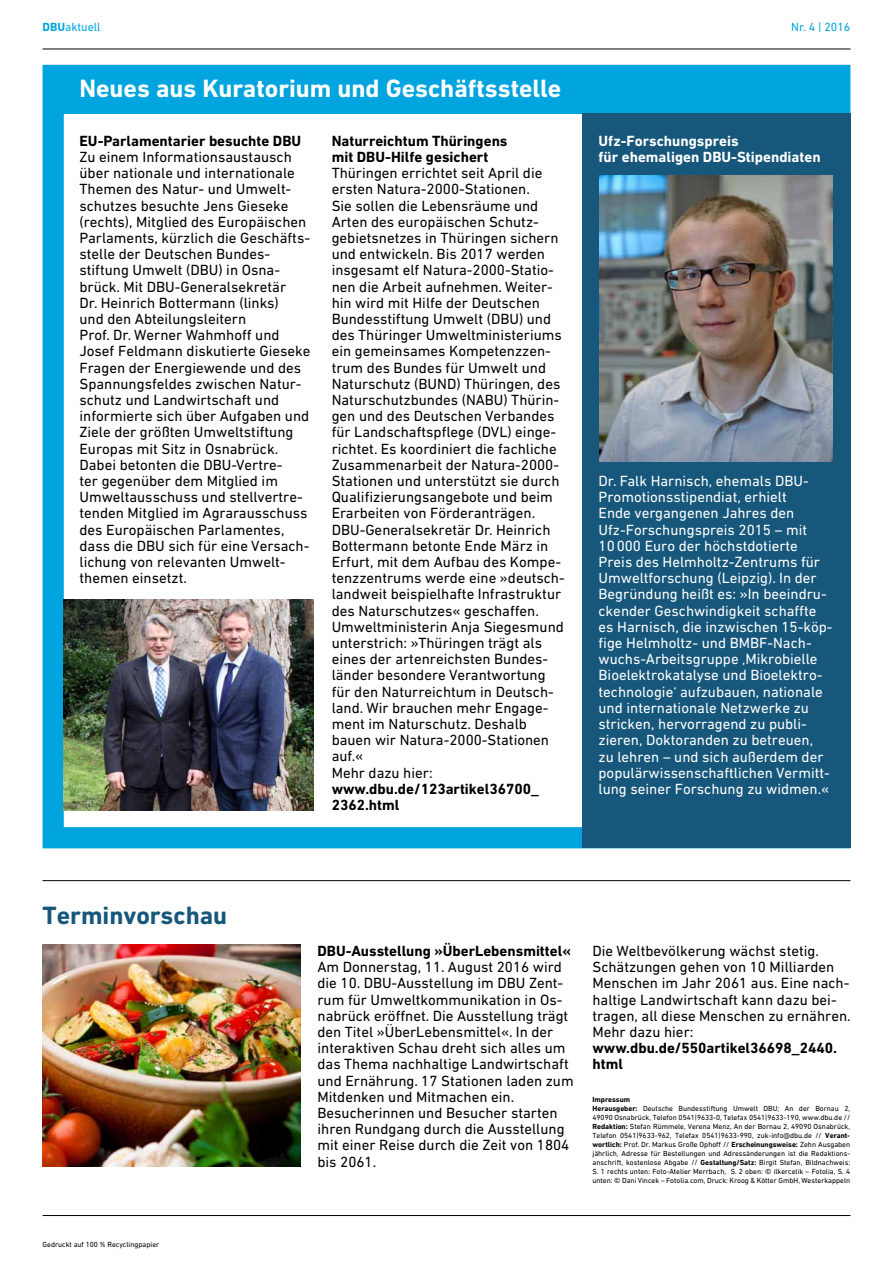
<style>
.page{position:relative;width:893px;height:1263px;background:#fff}
.page>*{position:absolute;margin:0;border:0;box-sizing:border-box;transform-origin:0 0}
.Überschrift_17pt_wei{font:700 25.5px "DIN Next W1 G";color:#fff}
.Überschrift_17pt_bla{font:700 25.5px "DIN Next W1 G";color:#16577b}
.Text_10pt_schwarz{font:15px/16.2px "DIN Next W1 G";color:#000}
.t1{font:15px/16.2px "DIN Next W1 G";color:#fff}
.Überschrift_10pt_sch{font:700 15px/16.2px "DIN Next W1 G";color:#000}
.t2{font:700 15px/16.2px "DIN Next W1 G";color:#fff}
.t3{font:12px "DIN Next W1 G";color:#00a4df}
.Impressum{font:7.5px/9px "DIN Next W1 G";color:#000;text-align:justify}
.Impressum-2{font:700 7.5px "DIN Next W1 G";color:#000}
.s1{font-weight:700}
</style>
<div class="page">
<hr style="left:43px;top:880px;width:807px;height:1px;background:#000">
<div style="left:51px;top:81px;width:786px;height:32px;background:#00a4df"></div>
<div style="left:43px;top:65px;width:807px;height:783px;border:21px solid #00a4df"></div>
<div style="left:582px;top:113px;width:268px;height:735px;background:#16577b"></div>
<img style="left:64px;top:599px;width:249px;height:211px">
<img style="left:600px;top:175px;width:232px;height:287px">
<img style="left:43px;top:945px;width:257px;height:221px">
<hr style="left:43px;top:49px;width:807px;height:1px;background:#000">
<hr style="left:43px;top:1215px;width:807px;height:1px;background:#000">
<p class="t3" style="left:43px;top:20px;width:60px"><span class="s1">DBU</span>aktuell</p>
<p class="Überschrift_17pt_wei" style="left:80px;top:74px;width:483px">Neues aus Kuratorium und Geschäftsstelle</p>
<h1 class="Überschrift_10pt_sch" style="left:80px;top:133px;width:223px">EU-Parlamentarier besuchte DBU</h1>
<p class="Text_10pt_schwarz" style="left:80px;top:149px;width:233px">Zu einem Informationsaustausch über nationale und internationale<br>Themen des Natur- und Umwelt&shy;schutzes besuchte Jens Gieseke (rechts), Mitglied des Europäischen<br>Parlaments, kürzlich die Geschäfts&shy;stelle der Deutschen Bundes&shy;stiftung Umwelt (DBU) in Osna&shy;brück. Mit DBU-Generalsekretär<br>Dr. Heinrich Bottermann (links)<br>und den Abteilungsleitern<br>Prof. Dr. Werner Wahmhoff und<br>Josef Feldmann diskutierte Gieseke<br>Fragen der Energiewende und des<br>Spannungsfeldes zwischen Natur&shy;schutz und Landwirtschaft und informierte sich über Aufgaben und<br>Ziele der größten Umweltstiftung<br>Europas mit Sitz in Osnabrück.<br>Dabei betonten die DBU-Vertre-<br>ter gegenüber dem Mitglied im<br>Umweltausschuss und stellvertre&shy;tenden Mitglied im Agrarausschuss des Europäischen Parlamentes, dass die DBU sich für eine Versach&shy;lichung von relevanten Umwelt&shy;themen einsetzt.</p>
<h1 class="Überschrift_10pt_sch" style="left:332px;top:133px;width:177px">Naturreichtum Thüringens mit DBU-Hilfe gesichert</h1>
<p class="Text_10pt_schwarz" style="left:332px;top:165px;width:235px">Thüringen errichtet seit April die ersten Natura-2000-Stationen.<br>Sie sollen die Lebensräume und Arten des europäischen Schutz&shy;gebietsnetzes in Thüringen sichern und entwickeln. Bis 2017 werden insgesamt elf Natura-2000-Statio&shy;nen die Arbeit aufnehmen. Weiter&shy;hin wird mit Hilfe der Deutschen Bundesstiftung Umwelt (DBU) und des Thüringer Umweltministeriums ein gemeinsames Kompetenzzen&shy;trum des Bundes für Umwelt und Naturschutz (BUND) Thüringen, des Naturschutzbundes (NABU) Thürin&shy;gen und des Deutschen Verbandes für Landschaftspflege (DVL) einge&shy;richtet. Es koordiniert die fachliche Zusammenarbeit der Natura-2000- Stationen und unterstützt sie durch Qualifizierungsangebote und beim Erarbeiten von Förderanträgen.<br>DBU-Generalsekretär Dr. Heinrich Bottermann betonte Ende März in Erfurt, mit dem Aufbau des Kompe&shy;tenzzentrums werde eine »deutsch&shy;landweit beispielhafte Infrastruktur des Naturschutzes« geschaffen.<br>Umweltministerin Anja Siegesmund unterstrich: »Thüringen trägt als eines der artenreichsten Bundes&shy;länder besondere Verantwortung für den Naturreichtum in Deutsch&shy;land. Wir brauchen mehr Engage&shy;ment im Naturschutz. Deshalb bauen wir Natura-2000-Stationen auf.«</p>
<p class="Text_10pt_schwarz" style="left:332px;top:764px;width:102px">Mehr dazu hier:</p>
<h1 class="Überschrift_10pt_sch" style="left:332px;top:781px;width:209px">www.dbu.de/123artikel36700_<br>2362.html</h1>
<p class="t3" style="left:791px;top:20px;width:61px">Nr. 4 | 2016</p>
<p class="t2" style="left:599px;top:133px;width:224px">Ufz-Forschungspreis<br>für ehemaligen DBU-Stipendiaten</p>
<p class="t1" style="left:599px;top:473px;width:236px">Dr. Falk Harnisch, ehemals DBU-Promotionsstipendiat, erhielt<br>Ende vergangenen Jahres den Ufz-Forschungspreis 2015 – mit 10000 Euro der höchstdotierte Preis des Helmholtz-Zentrums für Umweltforschung (Leipzig). In der Begründung heißt es: »In beeindru&shy;ckender Geschwindigkeit schaffte es Harnisch, die inzwischen 15-köp&shy;fige Helmholtz- und BMBF-Nach&shy;wuchs-Arbeitsgruppe ‚Mikrobielle Bioelektrokatalyse und Bioelektro&shy;technologie‘ aufzubauen, nationale und internationale Netzwerke zu stricken, hervorragend zu publi&shy;zieren, Doktoranden zu betreuen,<br>zu lehren – und sich außerdem der populärwissenschaftlichen Vermitt&shy;lung seiner Forschung zu widmen.«</p>
<p class="Überschrift_17pt_bla" style="left:43px;top:900px;width:186px">Terminvorschau</p>
<p class="Impressum" style="left:43px;top:1240px;width:118px">Gedruckt auf 100 % Recyclingpapier</p>
<h1 class="Überschrift_10pt_sch" style="left:317px;top:943px;width:255px">DBU-Ausstellung »ÜberLebensmittel«</h1>
<p class="Text_10pt_schwarz" style="left:317px;top:959px;width:258px">Am Donnerstag, 11. August 2016 wird die 10. DBU-Ausstellung im DBU Zent&shy;rum für Umweltkommunikation in Os&shy;nabrück eröffnet. Die Ausstellung trägt den Titel »ÜberLebensmittel«. In der interaktiven Schau dreht sich alles um das Thema nachhaltige Landwirtschaft und Ernährung. 17 Stationen laden zum Mitdenken und Mitmachen ein.</p>
<p class="Text_10pt_schwarz" style="left:317px;top:1104px;width:253px">Besucherinnen und Besucher starten ihren Rundgang durch die Ausstellung mit einer Reise durch die Zeit von 1804 bis 2061.</p>
<p class="Text_10pt_schwarz" style="left:592px;top:942px;width:260px">Die Weltbevölkerung wächst stetig.<br>Schätzungen gehen von 10 Milliarden Menschen im Jahr 2061 aus. Eine nach&shy;haltige Landwirtschaft kann dazu bei&shy;tragen, all diese Menschen zu ernähren.</p>
<p class="Text_10pt_schwarz" style="left:592px;top:1023px;width:102px">Mehr dazu hier:</p>
<h1 class="Überschrift_10pt_sch" style="left:592px;top:1040px;width:246px">www.dbu.de/550artikel36698_2440. html</h1>
<p class="Impressum-2" style="left:592px;top:1095px;width:39px">Impressum</p>
<p class="Impressum" style="left:592px;top:1103px;width:259px"><span class="s1">Herausgeber:</span> Deutsche Bundesstiftung Umwelt DBU; An der Bornau 2, 49090 Osnabrück, Telefon 0541|9633-0, Telefax 0541|9633-190, www.dbu.de // <span class="s1">Redaktion:</span> Stefan Rümmele, Verena Menz, An der Bornau 2, 49090 Osnabrück, Telefon 0541|9633-962, Telefax 0541|9633-990, zuk-info@dbu.de // <span class="s1">Verant&shy;wortlich:</span> Prof. Dr. Markus Große Ophoff // <span class="s1">Erscheinungsweise:</span> Zehn Ausgaben jährlich, Adresse für Bestellungen und Adressänderungen ist die Redaktions&shy;anschrift, kostenlose Abgabe // <span class="s1">Gestaltung/Satz:</span> Birgit Stefan, Bildnachweis:<br>S. 1 rechts unten: Foto-Atelier Merrbach, S. 2 oben: © ilkercelik – Fotolia, S. 4 unten: © Dani Vincek – Fotolia.com, Druck: Kroog &amp; Kötter GmbH, Westerkappeln</p>
</div>
